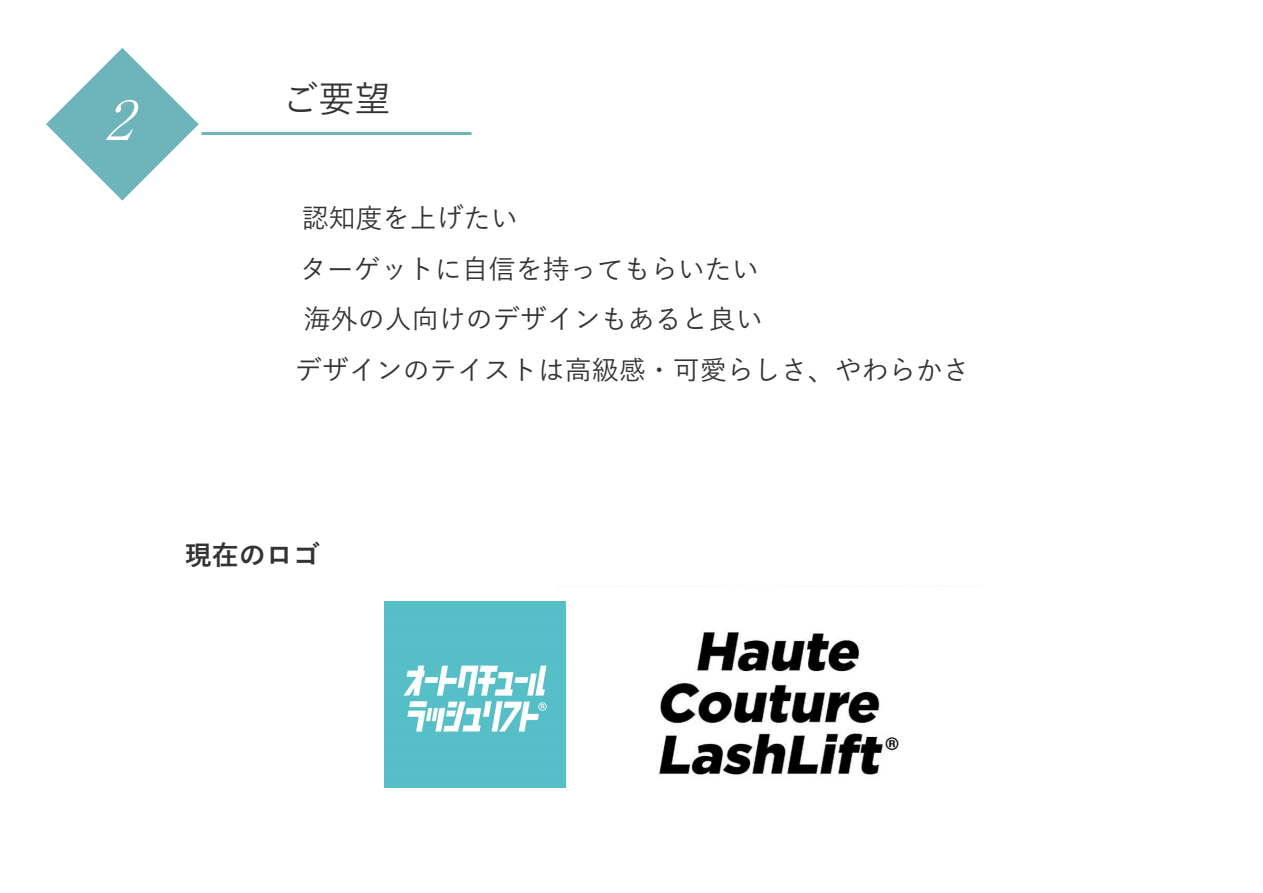
<style>
.page{position:relative;width:1263px;height:893px;background:#fff}
.page>*{position:absolute;margin:0;border:0;box-sizing:border-box;transform-origin:0 0}
.t1{font:italic 300 53.7px "Ryumin Pr 6 N";color:#fff}
.t2{font:500 36px "Yu Gothic";color:#333334}
.t3{font:500 27px/50.7px "Yu Gothic";color:#333334}
.t4{font:700 27px "Yu Gothic";color:#333334}
</style>
<div class="page">
<img style="left:558px;top:601px;width:341px;height:187px">
<img style="left:384px;top:602px;width:181px;height:186px">
<svg style="left:46px;top:48px;width:153px;height:153px"></svg>
<hr style="left:201px;top:132px;width:270px;height:3px;background:#6db4bb">
<h1 class="t1" style="left:105px;top:78px;width:49px">2</h1>
<h2 class="t2" style="left:282px;top:66px;width:109px">ご要望</h2>
<p class="t3" style="left:302px;top:189px;width:217px">認知度を上げたい</p>
<p class="t3" style="left:300px;top:240px;width:460px">ターゲットに自信を持ってもらいたい</p>
<p class="t3" style="left:295px;top:291px;width:677px;text-indent:9px">海外の人向けのデザインもあると良い<br>デザインのテイストは高級感・可愛らしさ、やわらかさ</p>
<p class="t4" style="left:185px;top:540px;width:136px">現在のロゴ</p>
</div>
